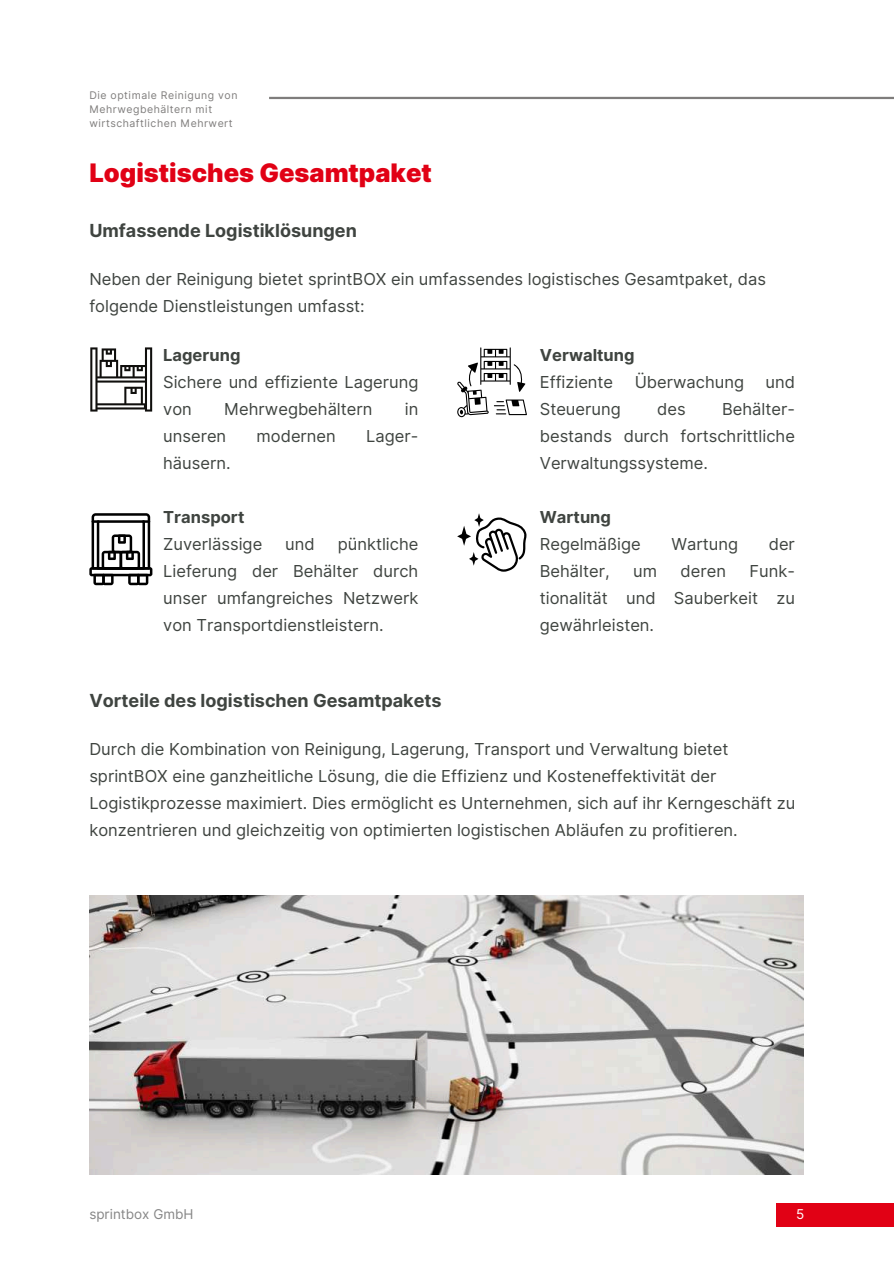
<style>
.page{position:relative;width:894px;height:1264px;background:#fff}
.page>*{position:absolute;margin:0;border:0;box-sizing:border-box;transform-origin:0 0}
.t1{font:900 25.5px "Inter";color:#e10115}
.t2{font:700 18px "Inter";color:#3f4440}
.t3{font:16.5px/27px "Inter";color:#3f4440}
.t4{font:700 16.5px "Inter";color:#3f4440}
.t5{font:13.5px "Inter";color:#868686}
.t6{font:13.5px "Inter";color:#fff}
.t7{font:10.5px/14px "Inter";letter-spacing:.05em;color:#7f7d7c}
</style>
<div class="page">
<div style="left:776px;top:1202px;width:117px;height:24px;background:#e10115"></div>
<hr style="left:269px;top:97px;width:624px;height:2px;background:#7f7d7c">
<svg style="left:90px;top:347px;width:62px;height:64px"></svg>
<svg style="left:457px;top:347px;width:70px;height:70px"></svg>
<svg style="left:89px;top:513px;width:63px;height:72px"></svg>
<svg style="left:457px;top:513px;width:70px;height:58px"></svg>
<img style="left:89px;top:895px;width:714px;height:279px">
<p class="t7" style="left:89px;top:88px;width:150px">Die optimale Reinigung von<br>Mehrwegbehältern mit wirtschaftlichen Mehrwert</p>
<h1 class="t1" style="left:89px;top:154px;width:344px">Logistisches Gesamtpaket</h1>
<p class="t2" style="left:89px;top:217px;width:269px">Umfassende Logistiklösungen</p>
<p class="t3" style="left:89px;top:266px;width:678px">Neben der Reinigung bietet sprintBOX ein umfassendes logistisches Gesamtpaket, das folgende Dienstleistungen umfasst:</p>
<p class="t4" style="left:163px;top:343px;width:79px">Lagerung</p>
<p class="t3" style="left:163px;top:369px;width:256px">Sichere und effiziente Lagerung von</p>
<p class="t3" style="left:224px;top:396px;width:150px">Mehrwegbehältern</p>
<p class="t3" style="left:404px;top:396px;width:15px">in</p>
<p class="t3" style="left:163px;top:423px;width:65px">unseren</p>
<p class="t3" style="left:256px;top:423px;width:81px">modernen</p>
<p class="t3" style="left:366px;top:423px;width:54px">Lager-</p>
<p class="t3" style="left:163px;top:450px;width:69px">häusern.</p>
<p class="t4" style="left:163px;top:505px;width:83px">Transport</p>
<p class="t3" style="left:163px;top:531px;width:100px">Zuverlässige</p>
<p class="t3" style="left:285px;top:531px;width:31px">und</p>
<p class="t3" style="left:163px;top:531px;width:256px;text-align:justify;text-indent:174px">pünktliche Lieferung der Behälter durch unser umfangreiches Netzwerk von Transportdienstleistern.</p>
<p class="t4" style="left:539px;top:343px;width:96px">Verwaltung</p>
<p class="t3" style="left:539px;top:369px;width:75px">Effiziente</p>
<p class="t3" style="left:634px;top:369px;width:111px">Überwachung</p>
<p class="t3" style="left:765px;top:369px;width:31px">und</p>
<p class="t3" style="left:539px;top:396px;width:82px">Steuerung</p>
<p class="t3" style="left:657px;top:396px;width:30px">des</p>
<p class="t3" style="left:539px;top:396px;width:256px;text-align:justify;text-indent:182px">Behälter&shy;bestands durch fortschrittliche Verwaltungssysteme.</p>
<p class="t4" style="left:539px;top:505px;width:73px">Wartung</p>
<p class="t3" style="left:539px;top:531px;width:102px">Regelmäßige</p>
<p class="t3" style="left:671px;top:531px;width:68px">Wartung</p>
<p class="t3" style="left:768px;top:531px;width:28px">der</p>
<p class="t3" style="left:539px;top:558px;width:71px">Behälter,</p>
<p class="t3" style="left:633px;top:558px;width:25px">um</p>
<p class="t3" style="left:680px;top:558px;width:47px">deren</p>
<p class="t3" style="left:539px;top:558px;width:256px;text-align:justify;text-indent:209px">Funk&shy;tionalität und Sauberkeit zu gewährleisten.</p>
<p class="t2" style="left:89px;top:687px;width:354px">Vorteile des logistischen Gesamtpakets</p>
<p class="t3" style="left:89px;top:736px;width:707px">Durch die Kombination von Reinigung, Lagerung, Transport und Verwaltung bietet sprintBOX eine ganzheitliche Lösung, die die Effizienz und Kosteneffektivität der Logistikprozesse maximiert. Dies ermöglicht es Unternehmen, sich auf ihr Kerngeschäft zu konzentrieren und gleichzeitig von optimierten logistischen Abläufen zu profitieren.</p>
<p class="t5" style="left:89px;top:1204px;width:106px">sprintbox GmbH</p>
<p class="t6" style="left:795px;top:1204px;width:10px">5</p>
</div>
